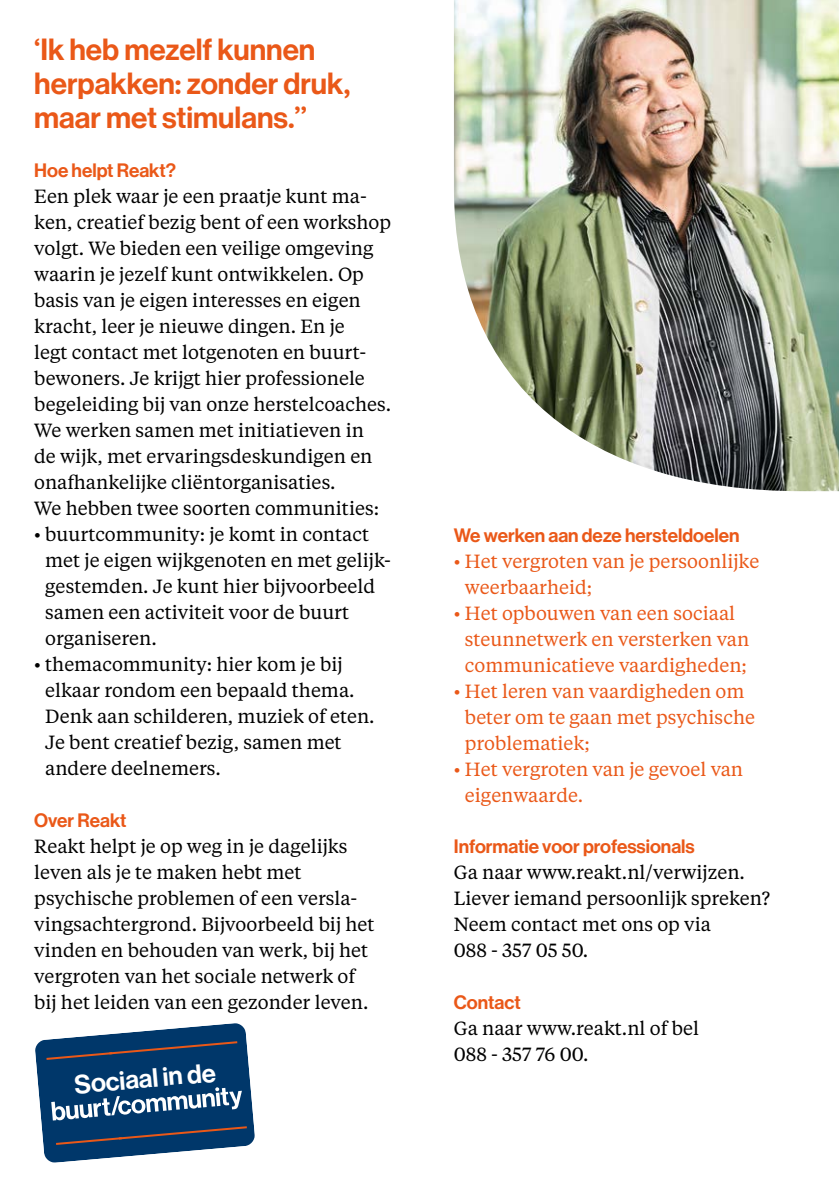
<style>
.page{position:relative;width:839px;height:1194px;background:#fff}
.page>*{position:absolute;margin:0;border:0;box-sizing:border-box;transform-origin:0 0}
.t1{font:500 30px/34px "Haas Grot Disp R 65";color:#ea5818}
.t2{font:500 26px "Haas Grot Disp R 65";color:#fff}
.t3{font:19px/26px "Tiempos Text";color:#000}
.t4{font:19px/26px "Tiempos Text";color:#ea5818}
.t5{font:500 19px "Haas Grot Disp R 65";color:#ea5818}
</style>
<div class="page">
<img style="left:454px;top:0;width:385px;height:491px">
<svg style="left:35px;top:1023px;width:220px;height:140px"></svg>
<h1 class="t1" style="left:34px;top:32px;width:317px">‘Ik heb mezelf kunnen herpakken: zonder druk, maar met stimulans.’’</h1>
<p class="t5" style="left:34px;top:159px;width:143px">Hoe helpt Reakt?</p>
<p class="t3" style="left:34px;top:182px;width:358px">Een plek waar je een praatje kunt ma&shy;ken, creatief bezig bent of een workshop volgt. We bieden een veilige omgeving waarin je jezelf kunt ontwikkelen. Op basis van je eigen interesses en eigen kracht, leer je nieuwe dingen. En je<br>legt contact met lotgenoten en buurt&shy;bewoners. Je krijgt hier professionele begeleiding bij van onze herstelcoaches.<br>We werken samen met initiatieven in<br>de wijk, met ervaringsdeskundigen en onafhankelijke cliëntorganisaties.<br>We hebben twee soorten communities:</p>
<p class="t3" style="left:45px;top:520px;width:347px;text-indent:-11px">• buurtcommunity: je komt in contact met je eigen wijkgenoten en met gelijk&shy;gestemden. Je kunt hier bijvoorbeeld samen een activiteit voor de buurt organiseren.</p>
<p class="t3" style="left:45px;top:650px;width:331px;text-indent:-11px">• themacommunity: hier kom je bij elkaar rondom een bepaald thema.<br>Denk aan schilderen, muziek of eten.<br>Je bent creatief bezig, samen met andere deelnemers.</p>
<p class="t5" style="left:34px;top:809px;width:94px">Over Reakt</p>
<p class="t3" style="left:34px;top:832px;width:342px">Reakt helpt je op weg in je dagelijks leven als je te maken hebt met psychische problemen of een versla&shy;vingsachtergrond. Bijvoorbeeld bij het vinden en behouden van werk, bij het vergroten van het sociale netwerk of bij het leiden van een gezonder leven.</p>
<h2 class="t2" style="left:73px;top:1069px;width:143px;rotate:-5deg">Sociaal in de</h2>
<p class="t5" style="left:454px;top:524px;width:287px">We werken aan deze hersteldoelen</p>
<p class="t4" style="left:465px;top:547px;width:296px;text-indent:-11px">• Het vergroten van je persoonlijke weerbaarheid;</p>
<p class="t4" style="left:465px;top:599px;width:286px;text-indent:-11px">• Het opbouwen van een sociaal steunnetwerk en versterken van communicatieve vaardigheden;</p>
<p class="t4" style="left:465px;top:677px;width:291px;text-indent:-11px">• Het leren van vaardigheden om beter om te gaan met psychische problematiek;</p>
<p class="t4" style="left:465px;top:755px;width:280px;text-indent:-11px">• Het vergroten van je gevoel van eigenwaarde.</p>
<p class="t5" style="left:454px;top:835px;width:242px">Informatie voor professionals</p>
<p class="t3" style="left:454px;top:858px;width:318px">Ga naar www.reakt.nl/verwijzen.<br>Liever iemand persoonlijk spreken?<br>Neem contact met ons op via<br>088 - 357 05 50.</p>
<p class="t5" style="left:454px;top:991px;width:68px">Contact</p>
<p class="t3" style="left:454px;top:1014px;width:247px">Ga naar www.reakt.nl of bel<br>088 - 357 76 00.</p>
</div>
